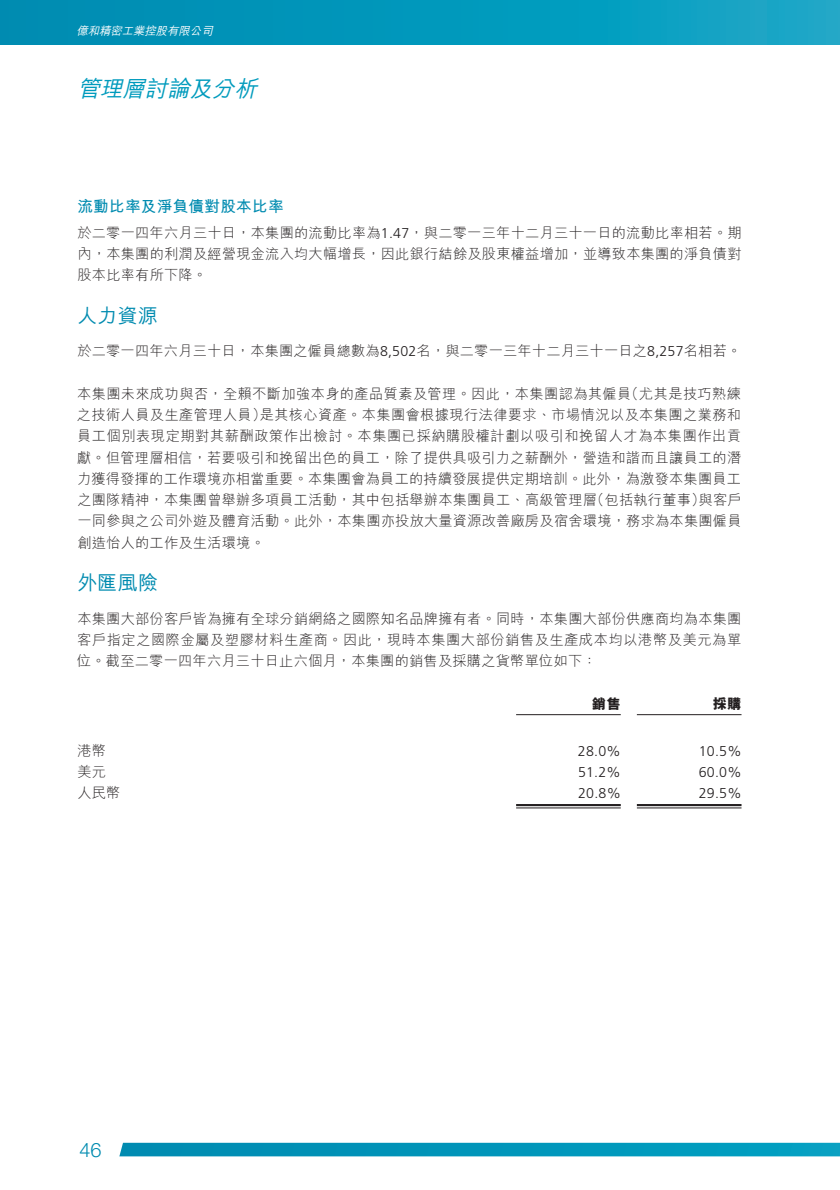
<style>
.page{position:relative;width:840px;height:1190px;background:#fff}
.page>*{position:absolute;margin:0;border:0;box-sizing:border-box;transform-origin:0 0}
.t1{font:italic 22.8px "M Hei HK Medium E Ten B5 H";color:#009bbd}
.t2{font:19.8px "M Hei HK Medium E Ten B5 H";letter-spacing:.015em;color:#008bb0}
.t3{font:300 19.8px "Helvetica Neue LT Std";color:#008bb0}
.t4{font:15.6px "M Hei HK Bold E Ten B5 H";letter-spacing:.015em;color:#008bb0}
.t5{font:14.2px/21.4px "M Hei HK Light E Ten B5 H";letter-spacing:.015em;color:#231f20;text-align:justify}
.t6{font:300 14.2px "Frutiger LT Std";letter-spacing:.015em;color:#231f20}
.t7{font:14.2px "M Hei HK Xbold E Ten B5 H";color:#231f20}
.t8{font:italic 11.4px "M Hei HK Medium E Ten B5 H";color:#fff}
.s1{font-family:"Frutiger LT Std";font-weight:300}
</style>
<div class="page">
<svg style="left:119px;top:1143px;width:721px;height:14px"></svg>
<svg style="left:0;top:0;width:840px;height:45px"></svg>
<hr style="left:516px;top:714px;width:105px;height:1px;background:#231f20">
<hr style="left:637px;top:714px;width:105px;height:1px;background:#231f20">
<hr style="left:516px;top:804px;width:105px;height:2px;background:#231f20">
<hr style="left:516px;top:808px;width:105px;height:1px;background:#231f20">
<hr style="left:637px;top:804px;width:105px;height:2px;background:#231f20">
<hr style="left:637px;top:808px;width:105px;height:1px;background:#231f20">
<p class="t8" style="left:76px;top:27px;width:140px">億和精密工業控股有限公司</p>
<h1 class="t1" style="left:77px;top:80px;width:186px">管理層討論及分析</h1>
<p class="t4" style="left:77px;top:200px;width:208px">流動比率及淨負債對股本比率</p>
<p class="t5" style="left:77px;top:223px;width:666px">於二零一四年六月三十日，本集團的流動比率為<span class="s1">1.47</span>，與二零一三年十二月三十一日的流動比率相若。期內，本集團的利潤及經營現金流入均大幅增長，因此銀行結餘及股東權益增加，並導致本集團的淨負債對股本比率有所下降。</p>
<h2 class="t2" style="left:77px;top:308px;width:82px">人力資源</h2>
<p class="t5" style="left:77px;top:342px;width:665px">於二零一四年六月三十日，本集團之僱員總數為<span class="s1">8,502</span>名，與二零一三年十二月三十一日之<span class="s1">8,257</span>名相若。</p>
<p class="t5" style="left:77px;top:385px;width:666px">本集團未來成功與否，全賴不斷加強本身的產品質素及管理。因此，本集團認為其僱員（尤其是技巧熟練之技術人員及生產管理人員）是其核心資產。本集團會根據現行法律要求、市場情況以及本集團之業務和員工個別表現定期對其薪酬政策作出檢討。本集團已採納購股權計劃以吸引和挽留人才為本集團作出貢獻。但管理層相信，若要吸引和挽留出色的員工，除了提供具吸引力之薪酬外，營造和諧而且讓員工的潛力獲得發揮的工作環境亦相當重要。本集團會為員工的持續發展提供定期培訓。此外，為激發本集團員工之團隊精神，本集團曾舉辦多項員工活動，其中包括舉辦本集團員工、高級管理層（包括執行董事）與客戶一同參與之公司外遊及體育活動。此外，本集團亦投放大量資源改善廠房及宿舍環境，務求為本集團僱員創造怡人的工作及生活環境。</p>
<h2 class="t2" style="left:77px;top:575px;width:82px">外匯風險</h2>
<p class="t5" style="left:77px;top:610px;width:666px">本集團大部份客戶皆為擁有全球分銷網絡之國際知名品牌擁有者。同時，本集團大部份供應商均為本集團客戶指定之國際金屬及塑膠材料生產商。因此，現時本集團大部份銷售及生產成本均以港幣及美元為單位。截至二零一四年六月三十日止六個月，本集團的銷售及採購之貨幣單位如下：</p>
<p class="t7" style="left:592px;top:698px;width:30px">銷售</p>
<p class="t7" style="left:713px;top:698px;width:30px">採購</p>
<p class="t5" style="left:77px;top:742px;width:30px">港幣</p>
<p class="t6" style="left:578px;top:745px;width:44px">28.0%</p>
<p class="t6" style="left:699px;top:745px;width:44px">10.5%</p>
<p class="t5" style="left:77px;top:763px;width:30px">美元</p>
<p class="t6" style="left:578px;top:766px;width:44px">51.2%</p>
<p class="t6" style="left:699px;top:766px;width:44px">60.0%</p>
<p class="t5" style="left:77px;top:784px;width:45px">人民幣</p>
<p class="t6" style="left:578px;top:787px;width:44px">20.8%</p>
<p class="t6" style="left:699px;top:787px;width:44px">29.5%</p>
<h2 class="t3" style="left:80px;top:1138px;width:24px">46</h2>
</div>
